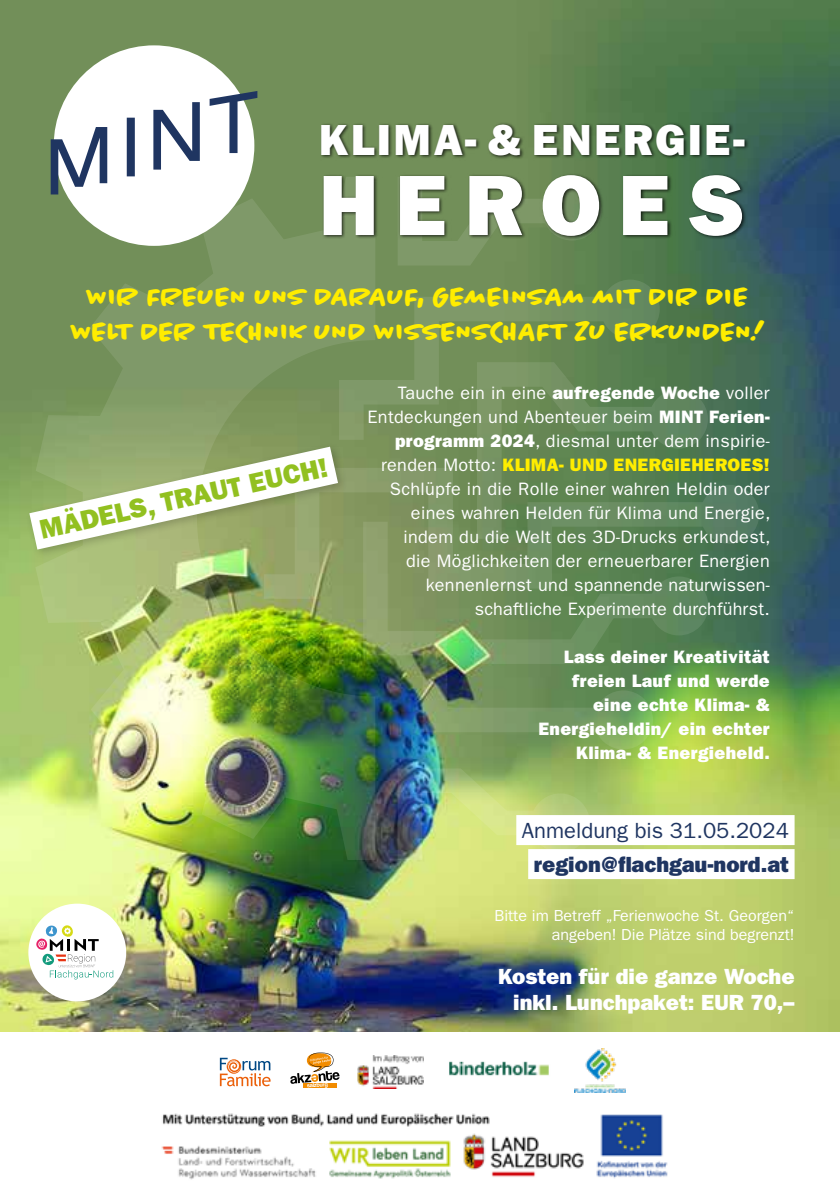
<style>
.page{position:relative;width:840px;height:1191px;background:#fff}
.page>*{position:absolute;margin:0;border:0;box-sizing:border-box;transform-origin:0 0}
.t1{font:86px "ITC Franklin Gothic Std Hvy";letter-spacing:.205em;color:#fff}
.t2{font:43.8px "ITC Franklin Gothic Std Hvy";letter-spacing:.06em;color:#fff}
.t3{font:700 28.6px/35.2px "Chantal";letter-spacing:-.02em;color:#ffed00;text-align:center}
.t4{font:27.2px "ITC Franklin Gothic Std Hvy";color:#92c020}
.t5{font:22px/26.4px "ITC Franklin Gothic Std Hvy";color:#fff;text-align:right}
.t6{font:22px "ITC Franklin Gothic Std Hvy";color:#1f3561}
.t7{font:22px "ITC Franklin Gothic Std";color:#1f3561}
.t8{font:18px/24px "ITC Franklin Gothic Std";letter-spacing:.02em;color:#fff;text-align:right}
.t9{font:18px/24px "ITC Franklin Gothic Std Hvy";letter-spacing:.02em;color:#fff;text-align:right}
.t10{font:18px "ITC Franklin Gothic Std Hvy";letter-spacing:.02em;color:#ffed00}
.t11{font:16px/19.2px "ITC Franklin Gothic Std";color:#fff;text-align:right}
.s1{font-family:"ITC Franklin Gothic Std Hvy"}
.s2{font-family:"ITC Franklin Gothic Std";color:#fff}
</style>
<div class="page">
<img style="left:0;top:0;width:839px;height:1032px">
<img style="left:35px;top:177px;width:340px;height:683px">
<svg style="left:397px;top:240px;width:204px;height:25px;background:#718f5c"></svg>
<img style="left:397px;top:768px;width:192px;height:92px">
<svg style="left:339px;top:279px;width:320px;height:161px;background:#718f5c"></svg>
<svg style="left:652px;top:599px;width:56px;height:65px;background:#568355"></svg>
<svg style="left:477px;top:362px;width:230px;height:106px;background:#638758"></svg>
<svg style="left:264px;top:468px;width:494px;height:131px;background:#62855a"></svg>
<img style="left:363px;top:521px;width:289px;height:228px">
<div style="left:54px;top:45px;width:200px;height:201px;background:#fff;border-radius:50%"></div>
<svg style="left:51px;top:91px;width:206px;height:103px"></svg>
<div style="left:320px;top:122px;width:428px;height:118px;background:#000;opacity:.75"></div>
<div style="left:516px;top:815px;width:278px;height:30px;background:#fff"></div>
<div style="left:528px;top:849px;width:266px;height:30px;background:#fff"></div>
<svg style="left:0;top:420px;width:378px;height:156px"></svg>
<img style="left:161px;top:1113px;width:507px;height:67px">
<svg style="left:290px;top:1052px;width:49px;height:35px"></svg>
<svg style="left:220px;top:1057px;width:50px;height:29px"></svg>
<img style="left:449px;top:1061px;width:100px;height:15px">
<img style="left:574px;top:1048px;width:51px;height:44px">
<img style="left:357px;top:1055px;width:66px;height:33px">
<div style="left:28px;top:903px;width:98px;height:98px;background:#fff;border-radius:50%"></div>
<svg style="left:36px;top:925px;width:77px;height:54px"></svg>
<h2 class="t2" style="left:319px;top:114px;width:427px">KLIMA- &amp; ENERGIE-</h2>
<h1 class="t1" style="left:319px;top:155px;width:427px">HEROES</h1>
<h3 class="t3" style="left:71px;top:279px;width:695px">WIR FREUEN UNS DARAUF, GEMEINSAM MIT DIR DIE<br>WELT DER TECHNIK UND WISSENSCHAFT ZU ERKUNDEN!</h3>
<h3 class="t4" style="left:37px;top:513px;width:295px;rotate:-12deg">MÄDELS, TRAUT EUCH!</h3>
<p class="t8" style="left:367px;top:381px;width:403px">Tauche ein in eine <span class="s1">aufregende Woche</span> voller<br>Entdeckungen und Abenteuer beim <span class="s1">MINT Ferien&shy;programm 2024</span>, diesmal unter dem inspirie-</p>
<p class="t10" style="left:381px;top:455px;width:390px"><span class="s2">renden Motto:</span> KLIMA- UND ENERGIEHEROES!</p>
<p class="t8" style="left:389px;top:477px;width:382px">Schlüpfe in die Rolle einer wahren Heldin oder eines wahren Helden für Klima und Energie, indem du die Welt des 3D-Drucks erkundest, die Möglichkeiten der erneuerbarer Energien kennenlernst und spannende naturwissen&shy;schaftliche Experimente durchführst.</p>
<p class="t9" style="left:538px;top:645px;width:233px">Lass deiner Kreativität freien Lauf und werde eine echte Klima- &amp;<br>Energieheldin/ ein echter<br>Klima- &amp; Energieheld.</p>
<p class="t7" style="left:521px;top:817px;width:268px">Anmeldung bis 31.05.2024</p>
<p class="t6" style="left:533px;top:851px;width:256px">region@flachgau-nord.at</p>
<p class="t11" style="left:494px;top:905px;width:301px">Bitte im Betreff „Ferienwoche St. Georgen“ angeben! Die Plätze sind begrenzt!</p>
<p class="t5" style="left:498px;top:963px;width:298px">Kosten für die ganze Woche inkl. Lunchpaket: EUR 70,–</p>
</div>
